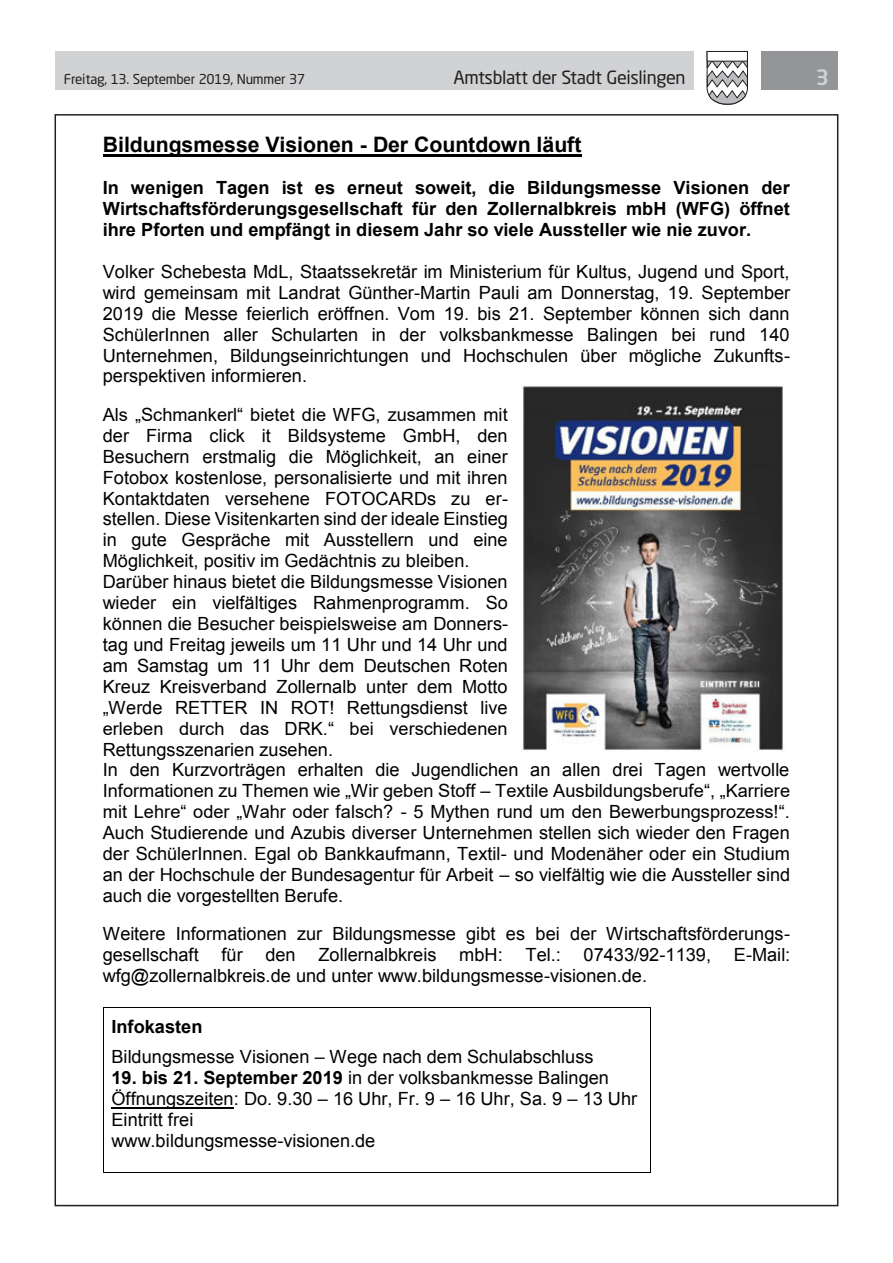
<style>
.page{position:relative;width:893px;height:1263px;background:#fff}
.page>*{position:absolute;margin:0;border:0;box-sizing:border-box;transform-origin:0 0}
.t1{font:700 21.3px "Arial";letter-spacing:-.005em;color:#000}
.t2{font:500 21px "Neo Sans Std";color:#d1d2d4}
.t3{font:18.15px/20.9px "Arial";color:#000}
.t4{font:700 18.15px/20.9px "Arial";color:#000;text-align:justify}
.t5{font:18px "Neo Sans Std";letter-spacing:-.02em;color:#231f20}
.t6{font:13.5px "Neo Sans Std";letter-spacing:-.015em;color:#231f20}
.s1{font-weight:700}
</style>
<div class="page">
<div style="left:55px;top:51px;width:639px;height:38px;background:#d1d2d4"></div>
<div style="left:761px;top:51px;width:77px;height:38px;background:#939598"></div>
<svg style="left:706px;top:51px;width:42px;height:54px"></svg>
<div style="left:707px;top:51px;width:41px;height:10px;background:#fff;border:1px solid #231f20"></div>
<hr style="left:103px;top:154px;width:478px;height:2px;background:#000">
<hr style="left:111px;top:1107px;width:123px;height:1px;background:#000">
<hr style="left:103px;top:1007px;width:547px;height:1px;background:#000">
<hr style="left:103px;top:1008px;width:1px;height:164px;background:#000">
<hr style="left:103px;top:1172px;width:547px;height:1px;background:#000">
<hr style="left:650px;top:1008px;width:1px;height:164px;background:#000">
<img style="left:523px;top:386px;width:260px;height:365px">
<p class="t6" style="left:64px;top:71px;width:243px">Freitag, 13. September 2019, Nummer 37</p>
<p class="t5" style="left:453px;top:66px;width:234px">Amtsblatt der Stadt Geislingen</p>
<p class="t2" style="left:816px;top:64px;width:15px">3</p>
<p class="t1" style="left:103px;top:130px;width:480px">Bildungsmesse Visionen - Der Countdown läuft</p>
<p class="t4" style="left:103px;top:178px;width:689px">In wenigen Tagen ist es erneut soweit, die Bildungsmesse Visionen der Wirtschaftsförderungsgesellschaft für den Zollernalbkreis mbH (WFG) öffnet ihre Pforten und empfängt in diesem Jahr so viele Aussteller wie nie zuvor.</p>
<p class="t3" style="left:103px;top:261px;width:689px;text-align:justify">Volker Schebesta MdL, Staatssekretär im Ministerium für Kultus, Jugend und Sport, wird gemeinsam mit Landrat Günther-Martin Pauli am Donnerstag, 19. September 2019 die Messe feierlich eröffnen. Vom 19. bis 21. September können sich dann SchülerInnen aller Schularten in der volksbankmesse Balingen bei rund 140<br>Unternehmen, Bildungseinrichtungen und Hochschulen über mögliche Zukunfts&shy;perspektiven informieren.</p>
<p class="t3" style="left:103px;top:404px;width:689px">Als „Schmankerl“ bietet die WFG, zusammen mit<br>der Firma click it Bildsysteme GmbH, den<br>Besuchern erstmalig die Möglichkeit, an einer<br>Fotobox kostenlose, personalisierte und mit ihren<br>Kontaktdaten versehene FOTOCARDs zu er-<br>stellen. Diese Visitenkarten sind der ideale Einstieg<br>in gute Gespräche mit Ausstellern und eine<br>Möglichkeit, positiv im Gedächtnis zu bleiben.<br>Darüber hinaus bietet die Bildungsmesse Visionen<br>wieder ein vielfältiges Rahmenprogramm. So<br>können die Besucher beispielsweise am Donners-<br>tag und Freitag jeweils um 11 Uhr und 14 Uhr und<br>am Samstag um 11 Uhr dem Deutschen Roten<br>Kreuz Kreisverband Zollernalb unter dem Motto<br>„Werde RETTER IN ROT! Rettungsdienst live<br>erleben durch das DRK.“ bei verschiedenen<br>Rettungsszenarien zusehen.<br>In den Kurzvorträgen erhalten die Jugendlichen an allen drei Tagen wertvolle Informationen zu Themen wie „Wir geben Stoff – Textile Ausbildungsberufe“, „Karriere mit Lehre“ oder „Wahr oder falsch? - 5 Mythen rund um den Bewerbungsprozess!“.<br>Auch Studierende und Azubis diverser Unternehmen stellen sich wieder den Fragen der SchülerInnen. Egal ob Bankkaufmann, Textil- und Modenäher oder ein Studium an der Hochschule der Bundesagentur für Arbeit – so vielfältig wie die Aussteller sind auch die vorgestellten Berufe.</p>
<p class="t3" style="left:103px;top:924px;width:689px">Weitere Informationen zur Bildungsmesse gibt es bei der Wirtschaftsförderungs&shy;gesellschaft für den</p>
<p class="t3" style="left:103px;top:945px;width:689px;text-indent:216px">Zollernalbkreis mbH: Tel.: 07433/92-1139, E-Mail: wfg@zollernalbkreis.de und unter www.bildungsmesse-visionen.de.</p>
<p class="t4" style="left:111px;top:1017px;width:93px">Infokasten</p>
<p class="t3" style="left:111px;top:1046px;width:484px">Bildungsmesse Visionen – Wege nach dem Schulabschluss</p>
<p class="t3" style="left:111px;top:1067px;width:527px"><span class="s1">19. bis 21. September 2019</span> in der volksbankmesse Balingen Öffnungszeiten: Do. 9.30 – 16 Uhr, Fr. 9 – 16 Uhr, Sa. 9 – 13 Uhr Eintritt frei<br>www.bildungsmesse-visionen.de</p>
</div>
